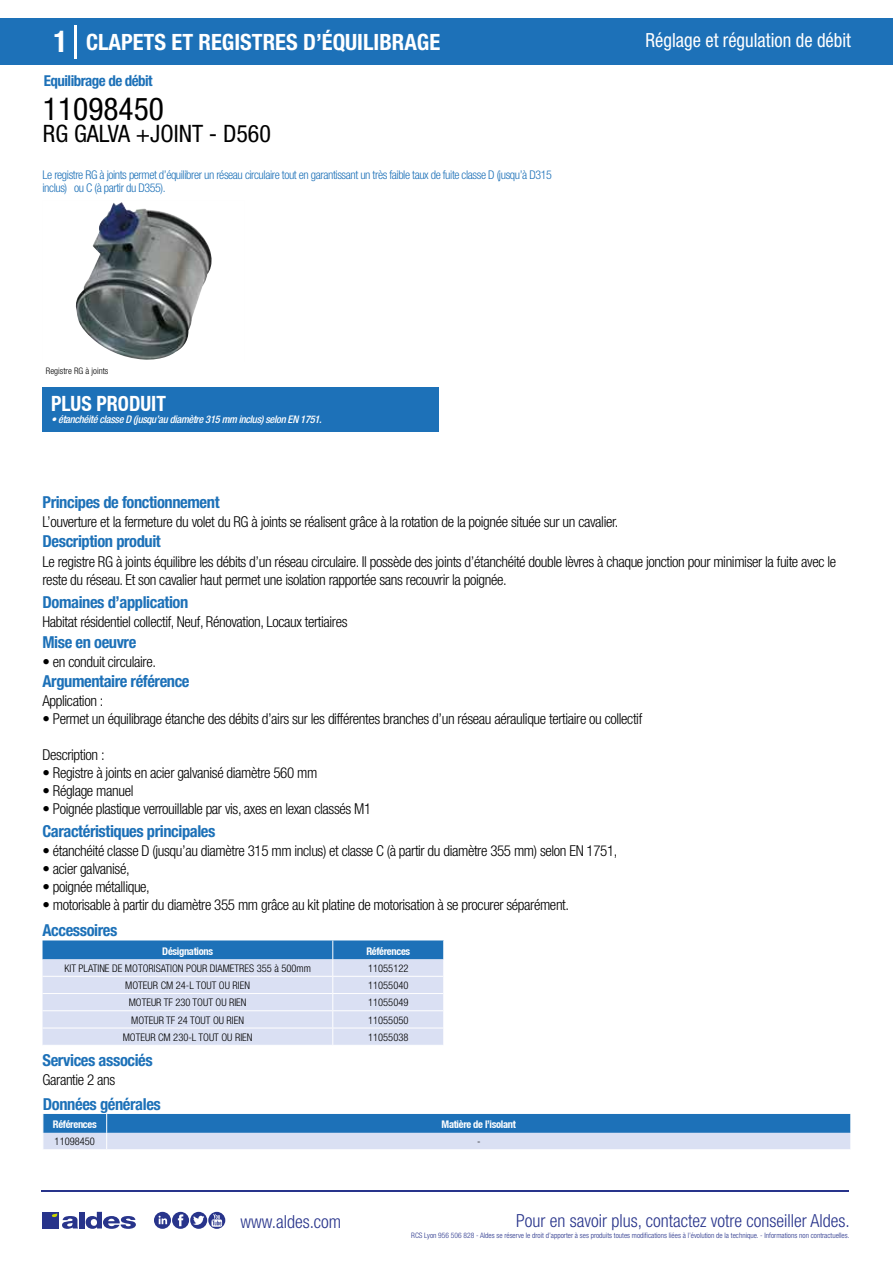
<style>
.page{position:relative;width:893px;height:1263px;background:#fff}
.page>*{position:absolute;margin:0;border:0;box-sizing:border-box;transform-origin:0 0}
.t1{font:condensed 31.5px "Helvetica Neue LT Std";color:#000}
.t2{font:condensed 24px "Helvetica Neue LT Std";color:#000}
.t3{font:700 condensed 22.5px "Helvetica Neue LT Std";color:#fff}
.t4{font:700 condensed 21px "Helvetica Neue";color:#fff;scale:.95 1}
.t5{font:condensed 19.5px "Helvetica Neue LT Std";color:#fff;scale:.95 1}
.t6{font:300 condensed 18px "Helvetica Neue";color:#28348b}
.t7{font:700 condensed 16.5px "Helvetica Neue LT Std";letter-spacing:-.025em;color:#1d71b8}
.t8{font:300 condensed 15px/18px "Helvetica Neue LT Std";letter-spacing:-.025em;color:#000}
.t9{font:700 condensed 15px "Helvetica Neue LT Std";letter-spacing:-.035em;color:#1d71b8}
.t10{font:300 condensed 12px/13.5px "Helvetica Neue LT Std";letter-spacing:-.035em;color:#1d71b8}
.t11{font:300 condensed 10.5px "Helvetica Neue";color:#000}
.t12{font:italic 500 condensed 10.5px "Helvetica Neue";letter-spacing:-.03em;color:#fff}
.t13{font:700 condensed 10.5px "Helvetica Neue";letter-spacing:-.03em;color:#fff}
.t14{font:300 condensed 9px "Helvetica Neue";color:#000}
.t15{font:300 condensed 7.5px "Helvetica Neue";color:#28348b}
.s1{font-size:30px}
</style>
<div class="page">
<div style="left:0;top:18px;width:893px;height:46px;background:#1d71b8"></div>
<div style="left:43px;top:387px;width:396px;height:45px;background:#1d71b8"></div>
<hr style="left:74px;top:25px;width:2px;height:33px;background:#fff">
<img style="left:75px;top:202px;width:137px;height:158px">
<svg style="left:43px;top:940px;width:401px;height:105px;background:#bacde9"></svg>
<svg style="left:43px;top:1114px;width:808px;height:35px;background:#75a4d3"></svg>
<hr style="left:41px;top:1190px;width:808px;height:1px;background:#28348b">
<svg style="left:154px;top:1212px;width:71px;height:17px"></svg>
<div style="left:42px;top:1212px;width:17px;height:16px;background:#28348b"></div>
<div style="left:79px;top:1212px;width:5px;height:16px;background:#28348b"></div>
<svg style="left:86px;top:1212px;width:50px;height:17px"></svg>
<svg style="left:52px;top:1213px;width:26px;height:16px"></svg>
<h3 class="t3" style="left:54px;top:28px;width:388px"><span class="s1">1</span> CLAPETS ET REGISTRES D’ÉQUILIBRAGE</h3>
<h3 class="t5" style="left:646px;top:29px;width:218px">Réglage et régulation de débit</h3>
<p class="t9" style="left:44px;top:71px;width:110px">Equilibrage de débit</p>
<h1 class="t1" style="left:43px;top:91px;width:122px">11098450</h1>
<h2 class="t2" style="left:43px;top:120px;width:230px">RG GALVA +JOINT - D560</h2>
<p class="t10" style="left:43px;top:167px;width:511px">Le registre RG à joints permet d’équilibrer un réseau circulaire tout en garantissant un très faible taux de fuite classe D (jusqu’à D315 inclus) ou C (à partir du D355).</p>
<p class="t14" style="left:46px;top:365px;width:105px">Registre RG à joints D125-D315</p>
<h3 class="t4" style="left:51px;top:391px;width:122px">PLUS PRODUIT</h3>
<p class="t12" style="left:51px;top:413px;width:272px">• étanchéité classe D (jusqu’au diamètre 315 mm inclus) selon EN 1751.</p>
<p class="t7" style="left:43px;top:492px;width:179px">Principes de fonctionnement</p>
<p class="t8" style="left:43px;top:513px;width:577px">L’ouverture et la fermeture du volet du RG à joints se réalisent grâce à la rotation de la poignée située sur un cavalier.</p>
<p class="t8" style="left:43px;top:552px;width:795px">Le registre RG à joints équilibre les débits d’un réseau circulaire. Il possède des joints d’étanchéité double lèvres à chaque jonction pour minimiser la fuite avec le reste du réseau. Et son cavalier haut permet une isolation rapportée sans recouvrir la poignée.</p>
<p class="t8" style="left:43px;top:613px;width:307px">Habitat résidentiel collectif, Neuf, Rénovation, Locaux tertiaires</p>
<p class="t8" style="left:43px;top:652px;width:115px">• en conduit circulaire.</p>
<p class="t7" style="left:43px;top:531px;width:120px">Description produit</p>
<p class="t7" style="left:43px;top:592px;width:147px">Domaines d’application</p>
<p class="t7" style="left:43px;top:632px;width:95px">Mise en oeuvre</p>
<p class="t7" style="left:43px;top:671px;width:149px">Argumentaire référence</p>
<p class="t8" style="left:43px;top:692px;width:62px">Application :</p>
<p class="t8" style="left:43px;top:710px;width:601px">• Permet un équilibrage étanche des débits d’airs sur les différentes branches d’un réseau aéraulique tertiaire ou collectif</p>
<p class="t8" style="left:43px;top:746px;width:64px">Description :</p>
<p class="t8" style="left:43px;top:764px;width:276px">• Registre à joints en acier galvanisé diamètre 560 mm</p>
<p class="t8" style="left:43px;top:782px;width:92px">• Réglage manuel</p>
<p class="t8" style="left:43px;top:800px;width:330px">• Poignée plastique verrouillable par vis, axes en lexan classés M1</p>
<p class="t7" style="left:43px;top:821px;width:174px">Caractéristiques principales</p>
<p class="t8" style="left:43px;top:842px;width:576px">• étanchéité classe D (jusqu’au diamètre 315 mm inclus) et classe C (à partir du diamètre 355 mm) selon EN 1751,</p>
<p class="t8" style="left:43px;top:860px;width:89px">• acier galvanisé,</p>
<p class="t8" style="left:43px;top:878px;width:109px">• poignée métallique,</p>
<p class="t8" style="left:43px;top:896px;width:528px">• motorisable à partir du diamètre 355 mm grâce au kit platine de motorisation à se procurer séparément.</p>
<p class="t7" style="left:43px;top:920px;width:76px">Accessoires</p>
<p class="t13" style="left:162px;top:945px;width:52px">Désignations</p>
<p class="t13" style="left:366px;top:945px;width:45px">Références</p>
<p class="t11" style="left:64px;top:962px;width:248px">KIT PLATINE DE MOTORISATION POUR DIAMETRES 355 à 500mm</p>
<p class="t11" style="left:368px;top:962px;width:42px">11055122</p>
<p class="t11" style="left:125px;top:979px;width:126px">MOTEUR CM 24-L TOUT OU RIEN</p>
<p class="t11" style="left:368px;top:979px;width:42px">11055040</p>
<p class="t11" style="left:129px;top:996px;width:119px">MOTEUR TF 230 TOUT OU RIEN</p>
<p class="t11" style="left:368px;top:996px;width:42px">11055049</p>
<p class="t11" style="left:131px;top:1014px;width:114px">MOTEUR TF 24 TOUT OU RIEN</p>
<p class="t11" style="left:368px;top:1014px;width:42px">11055050</p>
<p class="t11" style="left:123px;top:1031px;width:131px">MOTEUR CM 230-L TOUT OU RIEN</p>
<p class="t11" style="left:368px;top:1031px;width:42px">11055038</p>
<p class="t7" style="left:43px;top:1050px;width:112px">Services associés</p>
<p class="t8" style="left:43px;top:1071px;width:74px">Garantie 2 ans</p>
<p class="t7" style="left:43px;top:1094px;width:119px">Données générales</p>
<p class="t13" style="left:53px;top:1118px;width:45px">Références</p>
<p class="t13" style="left:442px;top:1118px;width:76px">Matière de l’isolant</p>
<p class="t11" style="left:55px;top:1135px;width:42px">11098450</p>
<p class="t11" style="left:477px;top:1135px;width:5px">-</p>
<p class="t6" style="left:240px;top:1211px;width:102px">www.aldes.com</p>
<p class="t6" style="left:516px;top:1211px;width:335px">Pour en savoir plus, contactez votre conseiller Aldes.</p>
<p class="t15" style="left:411px;top:1230px;width:440px">RCS Lyon 956 506 828 - Aldes se réserve le droit d’apporter à ses produits toutes modifications liées à l’évolution de la technique. - Informations non contractuelles.</p>
</div>
